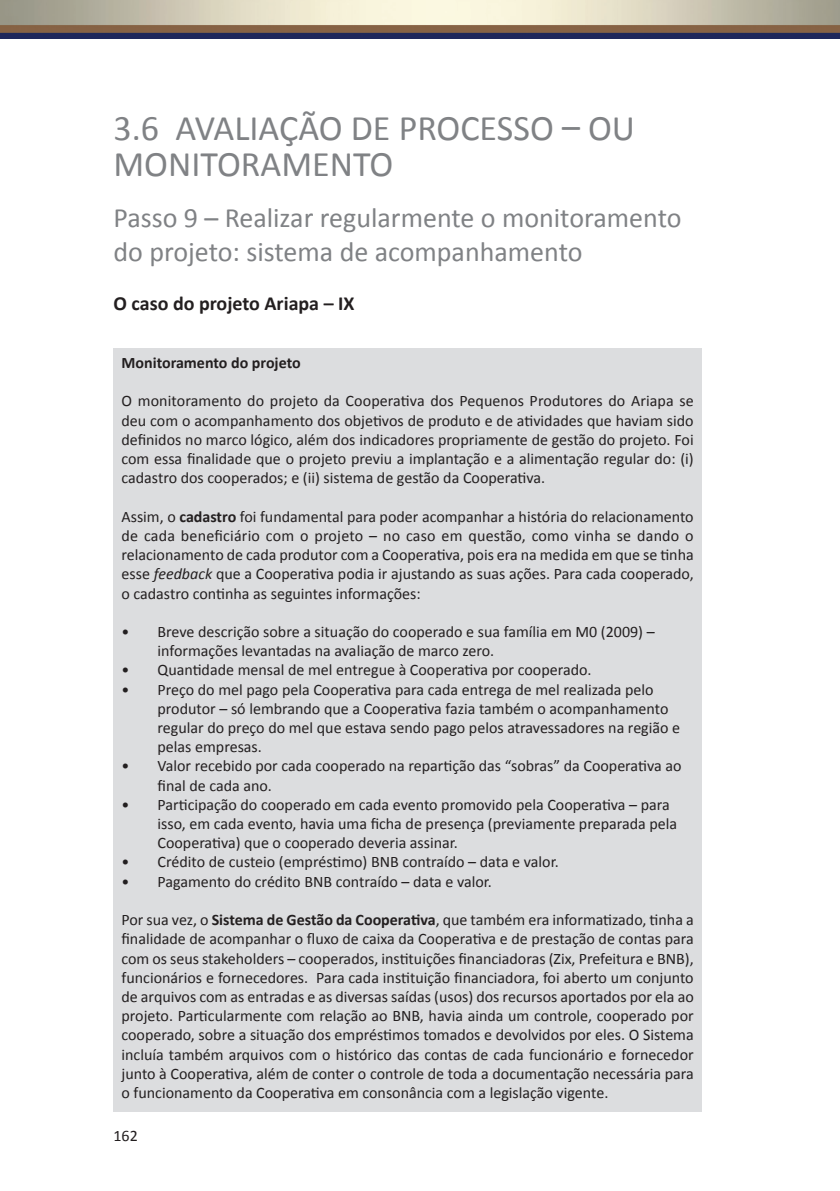
<style>
.page{position:relative;width:840px;height:1191px;background:#fff}
.page>*{position:absolute;margin:0;border:0;box-sizing:border-box;transform-origin:0 0}
.Sub_Subtitulo{font:36px/36px "Calibri";color:#808285}
.Item{font:28px/33.6px "Calibri";color:#808285}
.Corpo_do_texto{font:700 20px "Calibri";color:#231f20}
.Fonte{font:16px/19.2px "Calibri";color:#231f20}
.Fonte-2{font:700 16px "Calibri";color:#231f20}
.s1{font-weight:700}
.s2{font-style:italic}
</style>
<div class="page">
<img style="left:0;top:0;width:839px;height:39px">
<div style="left:113px;top:348px;width:588px;height:763px;background:#dcdddf"></div>
<p class="Sub_Subtitulo" style="left:113px;top:109px;width:522px">3.6 AVALIAÇÃO DE PROCESSO – OU<br>MONITORAMENTO</p>
<p class="Item" style="left:113px;top:200px;width:569px">Passo 9 – Realizar regularmente o monitoramento do projeto: sistema de acompanhamento</p>
<p class="Corpo_do_texto" style="left:113px;top:291px;width:242px">O caso do projeto Ariapa – IX</p>
<p class="Fonte-2" style="left:121px;top:352px;width:180px">Monitoramento do projeto</p>
<p class="Fonte" style="left:121px;top:391px;width:573px;text-align:justify">O monitoramento do projeto da Cooperativa dos Pequenos Produtores do Ariapa se deu com o acompanhamento dos objetivos de produto e de atividades que haviam sido definidos no marco lógico, além dos indicadores propriamente de gestão do projeto. Foi com essa finalidade que o projeto previu a implantação e a alimentação regular do: (i) cadastro dos cooperados; e (ii) sistema de gestão da Cooperativa.</p>
<p class="Fonte" style="left:121px;top:506px;width:573px;text-align:justify">Assim, o <span class="s1">cadastro</span> foi fundamental para poder acompanhar a história do relacionamento de cada beneficiário com o projeto – no caso em questão, como vinha se dando o relacionamento de cada produtor com a Cooperativa, pois era na medida em que se tinha esse <span class="s2">feedback</span> que a Cooperativa podia ir ajustando as suas ações. Para cada cooperado, o cadastro continha as seguintes informações:</p>
<p class="Fonte" style="left:157px;top:621px;width:498px;text-indent:-36px">• Breve descrição sobre a situação do cooperado e sua família em M0 (2009) – informações levantadas na avaliação de marco zero.</p>
<p class="Fonte" style="left:121px;top:659px;width:471px">• Quantidade mensal de mel entregue à Cooperativa por cooperado.</p>
<p class="Fonte" style="left:157px;top:679px;width:524px;text-indent:-36px">• Preço do mel pago pela Cooperativa para cada entrega de mel realizada pelo produtor – só lembrando que a Cooperativa fazia também o acompanhamento regular do preço do mel que estava sendo pago pelos atravessadores na região e pelas empresas.</p>
<p class="Fonte" style="left:157px;top:755px;width:525px;text-indent:-36px">• Valor recebido por cada cooperado na repartição das “sobras” da Cooperativa ao final de cada ano.</p>
<p class="Fonte" style="left:157px;top:794px;width:520px;text-indent:-36px">• Participação do cooperado em cada evento promovido pela Cooperativa – para isso, em cada evento, havia uma ficha de presença (previamente preparada pela<br>Cooperativa) que o cooperado deveria assinar.</p>
<p class="Fonte" style="left:121px;top:851px;width:438px">• Crédito de custeio (empréstimo) BNB contraído – data e valor.</p>
<p class="Fonte" style="left:121px;top:871px;width:372px">• Pagamento do crédito BNB contraído – data e valor.</p>
<p class="Fonte" style="left:121px;top:909px;width:573px;text-align:justify">Por sua vez, o <span class="s1">Sistema de Gestão da Cooperativa</span>, que também era informatizado, tinha a finalidade de acompanhar o fluxo de caixa da Cooperativa e de prestação de contas para com os seus stakeholders – cooperados, instituições financiadoras (Zix, Prefeitura e BNB), funcionários e fornecedores. Para cada instituição financiadora, foi aberto um conjunto de arquivos com as entradas e as diversas saídas (usos) dos recursos aportados por ela ao projeto. Particularmente com relação ao BNB, havia ainda um controle, cooperado por cooperado, sobre a situação dos empréstimos tomados e devolvidos por eles. O Sistema incluía também arquivos com o histórico das contas de cada funcionário e fornecedor junto à Cooperativa, além de conter o controle de toda a documentação necessária para o funcionamento da Cooperativa em consonância com a legislação vigente.</p>
<p class="Fonte" style="left:113px;top:1125px;width:26px">162</p>
</div>
